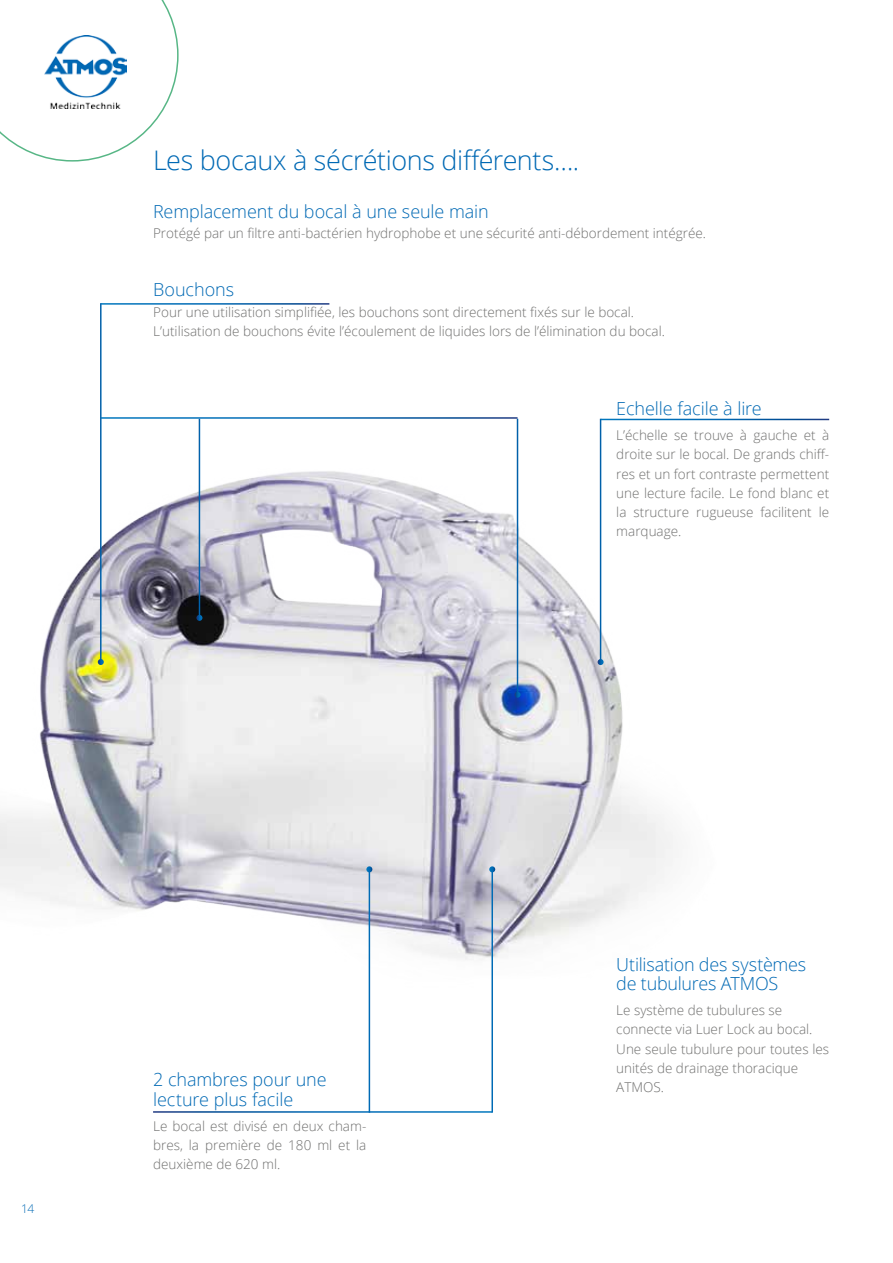
<style>
.page{position:relative;width:893px;height:1263px;background:#fff}
.page>*{position:absolute;margin:0;border:0;box-sizing:border-box;transform-origin:0 0}
.t1{font:300 27px "Open Sans";letter-spacing:-.015em;color:#0069b4}
.t2{font:300 18px/19.4px "Open Sans";letter-spacing:-.005em;color:#0069b4}
.t3{font:300 13.5px/19.4px "Open Sans";color:#6f6f6e}
.t4{font:300 12px "Open Sans";color:#0069b4}
</style>
<div class="page">
<svg style="left:44px;top:0;width:135px;height:123px"></svg>
<img style="left:45px;top:35px;width:82px;height:74px">
<img style="left:0;top:123px;width:764px;height:951px">
<hr style="left:600px;top:419px;width:1px;height:243px;background:#fff">
<svg style="left:598px;top:659px;width:6px;height:6px"></svg>
<hr style="left:601px;top:419px;width:228px;height:1px;background:#fff">
<hr style="left:100px;top:303px;width:2px;height:359px;background:#fff">
<svg style="left:98px;top:659px;width:6px;height:6px"></svg>
<hr style="left:101px;top:303px;width:228px;height:2px;background:#fff">
<hr style="left:199px;top:419px;width:1px;height:199px;background:#fff">
<svg style="left:196px;top:615px;width:6px;height:6px"></svg>
<hr style="left:517px;top:419px;width:1px;height:276px;background:#fff">
<svg style="left:514px;top:692px;width:6px;height:6px"></svg>
<hr style="left:101px;top:417px;width:416px;height:2px;background:#fff">
<hr style="left:491px;top:869px;width:2px;height:244px;background:#fff">
<svg style="left:489px;top:866px;width:6px;height:6px"></svg>
<hr style="left:369px;top:869px;width:1px;height:244px;background:#fff">
<svg style="left:366px;top:866px;width:6px;height:6px"></svg>
<h1 class="t1" style="left:153px;top:141px;width:428px">Les bocaux à sécrétions différents….</h1>
<h2 class="t2" style="left:153px;top:201px;width:337px">Remplacement du bocal à une seule main</h2>
<p class="t3" style="left:153px;top:223px;width:555px">Protégé par un filtre anti-bactérien hydrophobe et une sécurité anti-débordement intégrée.</p>
<h2 class="t2" style="left:153px;top:280px;width:82px">Bouchons</h2>
<p class="t3" style="left:153px;top:302px;width:513px">Pour une utilisation simplifiée, les bouchons sont directement fixés sur le bocal.<br>L’utilisation de bouchons évite l’écoulement de liquides lors de l’élimination du bocal.</p>
<h2 class="t2" style="left:616px;top:398px;width:147px">Echelle facile à lire</h2>
<p class="t3" style="left:616px;top:425px;width:214px;text-align:justify">L’échelle se trouve à gauche et à droite sur le bocal. De grands chiff&shy;res et un fort contraste permettent une lecture facile. Le fond blanc et la structure rugueuse facilitent le marquage.</p>
<p class="t4" style="left:21px;top:1200px;width:15px">14</p>
<h2 class="t2" style="left:153px;top:1070px;width:175px">2 chambres pour une lecture plus facile</h2>
<p class="t3" style="left:153px;top:1116px;width:215px;text-align:justify">Le bocal est divisé en deux cham&shy;bres, la première de 180 ml et la deuxième de 620 ml.</p>
<h2 class="t2" style="left:616px;top:954px;width:192px">Utilisation des systèmes de tubulures ATMOS</h2>
<p class="t3" style="left:616px;top:1000px;width:214px">Le système de tubulures se connecte via Luer Lock au bocal.<br>Une seule tubulure pour toutes les unités de drainage thoracique<br>ATMOS.</p>
</div>
